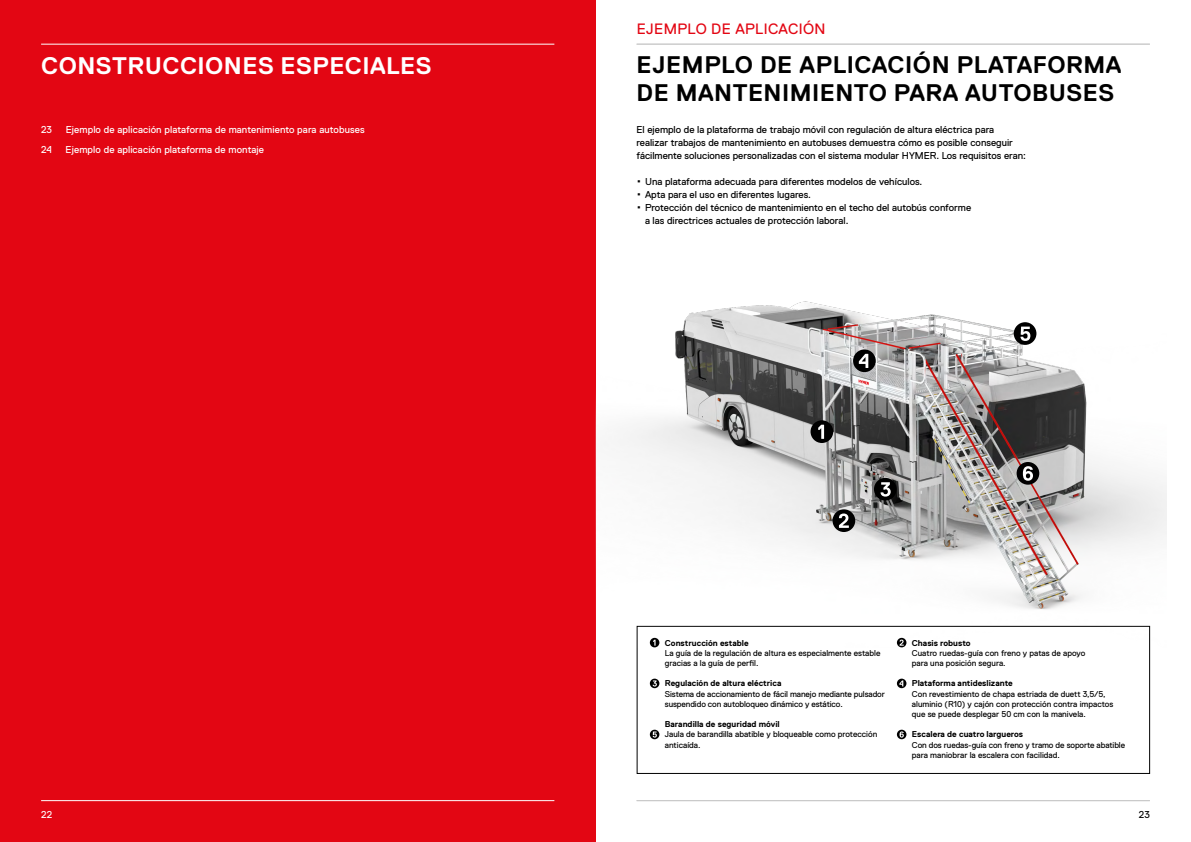
<style>
.page{position:relative;width:1191px;height:842px;background:#fff}
.page>*{position:absolute;margin:0;border:0;box-sizing:border-box;transform-origin:0 0}
.t1{font:700 24px/28px "Replica Pro";letter-spacing:.02em;color:#000}
.t2{font:700 24px "Replica Pro";letter-spacing:.02em;color:#fff}
.t3{font:15px "Replica Pro";letter-spacing:.025em;color:#e30613}
.t4{font:10px/13px "Replica Pro";color:#000}
.t5{font:10px "Replica Pro";letter-spacing:.01em;color:#fff}
.t6{font:8.5px/10.2px "Replica Pro";color:#000}
.t7{font:700 8.5px "Replica Pro";color:#000}
.s1{font-size:18px}
</style>
<div class="page">
<div style="left:0;top:0;width:595px;height:842px;background:#e30613"></div>
<hr style="left:41px;top:800px;width:513px;height:1px;background:#fff">
<hr style="left:41px;top:44px;width:513px;height:1px;background:#fff">
<hr style="left:636px;top:800px;width:513px;height:1px;background:#cacaca">
<hr style="left:636px;top:44px;width:513px;height:1px;background:#cacaca">
<div style="left:636px;top:626px;width:514px;height:148px;border:1px solid #000"></div>
<img style="left:595px;top:246px;width:571px;height:402px">
<div style="left:810px;top:420px;width:23px;height:23px;background:#000;border-radius:50%"></div>
<svg style="left:818px;top:425px;width:6px;height:14px"></svg>
<div style="left:832px;top:509px;width:23px;height:23px;background:#000;border-radius:50%"></div>
<svg style="left:839px;top:513px;width:10px;height:15px"></svg>
<div style="left:874px;top:478px;width:22px;height:22px;background:#000;border-radius:50%"></div>
<svg style="left:880px;top:482px;width:10px;height:15px"></svg>
<div style="left:853px;top:349px;width:22px;height:23px;background:#000;border-radius:50%"></div>
<svg style="left:859px;top:354px;width:9px;height:14px"></svg>
<svg style="left:1013px;top:322px;width:23px;height:23px"></svg>
<svg style="left:1020px;top:327px;width:10px;height:14px"></svg>
<div style="left:1016px;top:462px;width:23px;height:23px;background:#000;border-radius:50%"></div>
<svg style="left:1023px;top:466px;width:10px;height:15px"></svg>
<svg style="left:650px;top:638px;width:9px;height:9px"></svg>
<svg style="left:653px;top:640px;width:2px;height:6px"></svg>
<svg style="left:897px;top:638px;width:9px;height:9px"></svg>
<svg style="left:899px;top:640px;width:4px;height:6px"></svg>
<svg style="left:650px;top:679px;width:9px;height:9px"></svg>
<svg style="left:652px;top:680px;width:5px;height:6px"></svg>
<svg style="left:897px;top:679px;width:9px;height:9px"></svg>
<svg style="left:899px;top:680px;width:4px;height:6px"></svg>
<div style="left:650px;top:730px;width:9px;height:9px;background:#000;border-radius:50%"></div>
<svg style="left:652px;top:731px;width:5px;height:7px"></svg>
<svg style="left:897px;top:730px;width:9px;height:9px"></svg>
<svg style="left:899px;top:731px;width:4px;height:7px"></svg>
<h1 class="t2" style="left:41px;top:52px;width:392px">CONSTRUCCIONES ESPECIALES</h1>
<p class="t5" style="left:41px;top:124px;width:12px">23</p>
<p class="t5" style="left:66px;top:124px;width:300px">Ejemplo de aplicación plataforma de mantenimiento para autobuses</p>
<p class="t5" style="left:41px;top:144px;width:12px">24</p>
<p class="t5" style="left:66px;top:144px;width:200px">Ejemplo de aplicación plataforma de montaje</p>
<p class="t5" style="left:41px;top:809px;width:13px">22</p>
<h2 class="t3" style="left:636px;top:21px;width:190px">EJEMPLO DE APLICACIÓN</h2>
<h1 class="t1" style="left:636px;top:51px;width:486px">EJEMPLO DE APLICACIÓN PLATAFORMA<br>DE MANTENIMIENTO PARA AUTOBUSES</h1>
<p class="t4" style="left:636px;top:123px;width:391px">El ejemplo de la plataforma de trabajo móvil con regulación de altura eléctrica para realizar trabajos de mantenimiento en autobuses demuestra cómo es posible conseguir fácilmente soluciones personalizadas con el sistema modular HYMER. Los requisitos eran:</p>
<p class="t4" style="left:636px;top:175px;width:287px"><span class="s1">·</span> Una plataforma adecuada para diferentes modelos de vehículos.</p>
<p class="t4" style="left:636px;top:188px;width:176px"><span class="s1">·</span> Apta para el uso en diferentes lugares.</p>
<p class="t4" style="left:636px;top:201px;width:336px"><span class="s1">·</span> Protección del técnico de mantenimiento en el techo del autobús conforme</p>
<p class="t4" style="left:645px;top:214px;width:205px">a las directrices actuales de protección laboral.</p>
<p class="t7" style="left:665px;top:638px;width:85px">Construcción estable</p>
<p class="t6" style="left:665px;top:648px;width:217px">La guía de la regulación de altura es especialmente estable gracias a la guía de perfil.</p>
<p class="t7" style="left:665px;top:679px;width:118px">Regulación de altura eléctrica</p>
<p class="t6" style="left:665px;top:689px;width:221px">Sistema de accionamiento de fácil manejo mediante pulsador suspendido con autobloqueo dinámico y estático.</p>
<p class="t7" style="left:665px;top:720px;width:116px">Barandilla de seguridad móvil</p>
<p class="t6" style="left:665px;top:729px;width:214px">Jaula de barandilla abatible y bloqueable como protección anticaída.</p>
<p class="t7" style="left:912px;top:638px;width:60px">Chasis robusto</p>
<p class="t6" style="left:912px;top:648px;width:175px">Cuatro ruedas-guía con freno y patas de apoyo para una posición segura.</p>
<p class="t7" style="left:912px;top:679px;width:102px">Plataforma antideslizante</p>
<p class="t6" style="left:912px;top:689px;width:203px">Con revestimiento de chapa estriada de duett 3,5/5, aluminio (R10) y cajón con protección contra impactos que se puede desplegar 50 cm con la manivela.</p>
<p class="t7" style="left:912px;top:730px;width:113px">Escalera de cuatro largueros</p>
<p class="t6" style="left:912px;top:740px;width:215px">Con dos ruedas-guía con freno y tramo de soporte abatible para maniobrar la escalera con facilidad.</p>
<p class="t4" style="left:1138px;top:808px;width:12px">23</p>
</div>
